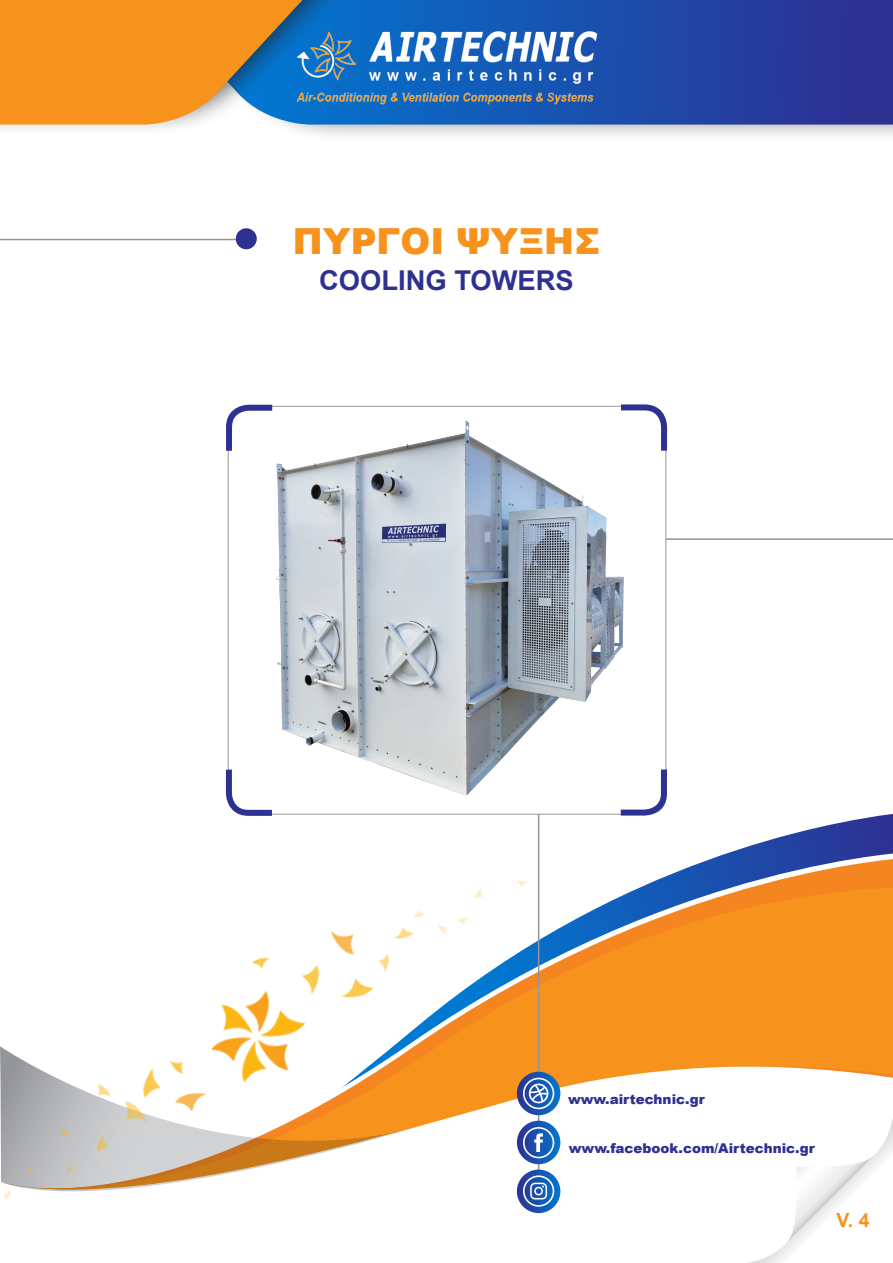
<style>
.page{position:relative;width:893px;height:1263px;background:#fff}
.page>*{position:absolute;margin:0;border:0;box-sizing:border-box;transform-origin:0 0}
.t1{font:900 35.85px "Arial";color:#f7931d}
.t2{font:700 27.3px "Arial";color:#2d3192}
.t3{font:700 19.5px "Arial";color:#f7931d}
.t4{font:900 13.5px "Arial";color:#2d3192}
</style>
<div class="page">
<svg style="left:642px;top:763px;width:25px;height:51px"></svg>
<svg style="left:225px;top:764px;width:8px;height:35px"></svg>
<svg style="left:226px;top:404px;width:25px;height:53px"></svg>
<svg style="left:642px;top:404px;width:26px;height:53px"></svg>
<svg style="left:642px;top:814px;width:251px;height:38px"></svg>
<svg style="left:569px;top:865px;width:324px;height:221px;background:#e49a47"></svg>
<svg style="left:0;top:238px;width:248px;height:12px"></svg>
<div style="left:236px;top:228px;width:21px;height:21px;background:#2d3192;border-radius:50%"></div>
<svg style="left:665px;top:538px;width:228px;height:145px"></svg>
<img style="left:0;top:799px;width:569px;height:415px">
<div style="left:116px;top:0;width:777px;height:143px;background:#231f20;opacity:.75"></div>
<svg style="left:377px;top:0;width:516px;height:125px;background:#2244a3"></svg>
<div style="left:0;top:0;width:377px;height:137px;background:#231f20;opacity:.75"></div>
<svg style="left:0;top:0;width:356px;height:125px;background:#cf9143"></svg>
<img style="left:289px;top:24px;width:315px;height:85px">
<img style="left:748px;top:1119px;width:145px;height:144px">
<img style="left:251px;top:404px;width:391px;height:417px">
<h1 class="t1" style="left:293px;top:215px;width:309px">ΠΥΡΓΟΙ ΨΥΞΗΣ</h1>
<h2 class="t2" style="left:319px;top:261px;width:256px">COOLING TOWERS</h2>
<p class="t4" style="left:568px;top:1089px;width:138px">www.airtechnic.gr</p>
<p class="t4" style="left:569px;top:1138px;width:248px">www.facebook.com/Airtechnic.gr</p>
<h3 class="t3" style="left:837px;top:1207px;width:34px">V. 4</h3>
</div>
